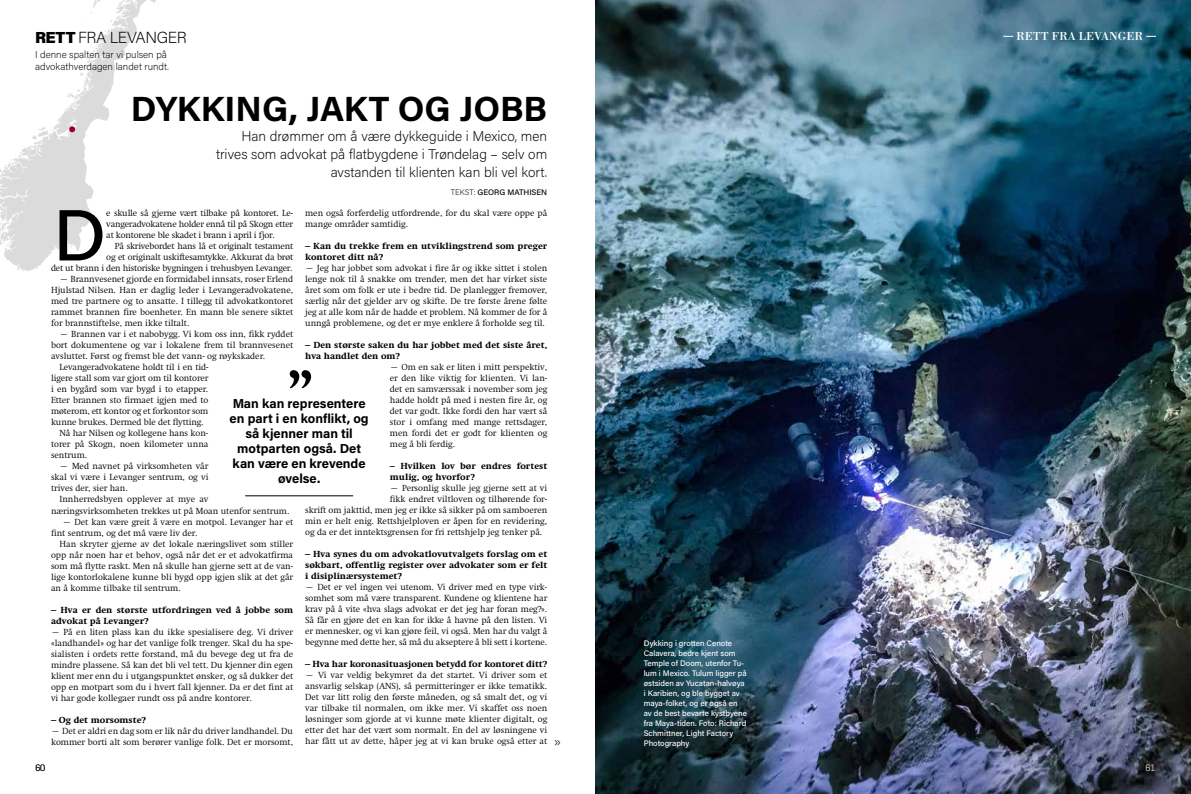
<style>
.page{position:relative;width:1191px;height:794px;background:#fff}
.page>*{position:absolute;margin:0;border:0;box-sizing:border-box;transform-origin:0 0}
.t1{font:500 72.3px "Acumin Pro";color:#000}
.t2{font:700 62.4px "Adobe Caslon Pro";color:#000}
.t3{font:700 35px "Acumin Pro";color:#000}
.t4{font:200 16px "Acumin Pro";letter-spacing:-.03em;color:#000}
.t5{font:200 14px/18px "Acumin Pro";color:#000;text-align:right}
.t6{font:300 13.5px "Sentico Sans DT";color:#000}
.t7{font:700 13px/15px "Acumin Pro";color:#000;text-align:center}
.t8{font:12px "Bodoni Std";color:#fff}
.t9{font:200 10px/12px "Acumin Pro";color:#000}
.t10{font:300 9px/11px "Swift LT Std";color:#000;text-align:justify}
.t11{font:800 9px/11px "Swift LT Std";color:#000}
.t12{font:300 9px/11px "Swift LT Std";letter-spacing:-.02em;color:#000;text-align:right}
.t13{font:300 9px "Flama";color:#fff}
.t14{font:300 9px "Flama";color:#000}
.t15{font:500 8px/10px "Acumin Pro";color:#fff}
.t16{font:500 8px "Acumin Pro";color:#000}
.s1{font-weight:900}
.s2{font-weight:200}
</style>
<div class="page">
<img style="left:595px;top:0;width:596px;height:794px">
<svg style="left:0;top:0;width:156px;height:271px"></svg>
<svg style="left:69px;top:126px;width:6px;height:6px"></svg>
<hr style="left:245px;top:495px;width:108px;height:1px;background:#000">
<h3 class="t4" style="left:35px;top:26px;width:153px"><span class="s1">RETT</span> FRA LEVANGER</h3>
<h3 class="t8" style="left:1016px;top:28px;width:128px">RETT FRA LEVANGER</h3>
<p class="t9" style="left:35px;top:48px;width:135px">I denne spalten tar vi pulsen på advokathverdagen landet rundt.</p>
<h3 class="t3" style="left:131px;top:84px;width:418px">DYKKING, JAKT OG JOBB</h3>
<h3 class="t5" style="left:216px;top:127px;width:332px">Han drømmer om å være dykkeguide i Mexico, men trives som advokat på flatbygdene i Trøndelag – selv om avstanden til klienten kan bli vel kort.</h3>
<p class="t16" style="left:451px;top:187px;width:98px"><span class="s2">TEKST:</span> GEORG MATHISEN</p>
<p class="t10" style="left:305px;top:208px;width:244px">men også forferdelig utfordrende, for du skal være oppe på mange områder samtidig.</p>
<p class="t11" style="left:305px;top:241px;width:244px">– Kan du trekke frem en utviklingstrend som preger kontoret ditt nå?</p>
<p class="t10" style="left:305px;top:263px;width:244px">– Jeg har jobbet som advokat i fire år og ikke sittet i stolen lenge nok til å snakke om trender, men det har virket siste året som om folk er ute i bedre tid. De planlegger fremover, særlig når det gjelder arv og skifte. De tre første årene følte jeg at alle kom når de hadde et problem. Nå kommer de for å unngå problemene, og det er mye enklere å forholde seg til.</p>
<p class="t11" style="left:305px;top:340px;width:244px">– Den største saken du har jobbet med det siste året, hva handlet den om?</p>
<p class="t10" style="left:390px;top:362px;width:159px">– Om en sak er liten i mitt perspektiv, er den like viktig for klienten. Vi lan&shy;det en samværssak i november som jeg hadde holdt på med i nesten fire år, og det var godt. Ikke fordi den har vært så stor i omfang med mange rettsdager, men fordi det er godt for klienten og meg å bli ferdig.</p>
<p class="t11" style="left:390px;top:461px;width:159px">– Hvilken lov bør endres fortest mulig, og hvorfor?</p>
<p class="t10" style="left:390px;top:483px;width:159px">– Personlig skulle jeg gjerne sett at vi</p>
<p class="t10" style="left:390px;top:494px;width:159px">fikk endret viltloven og tilhørende for-</p>
<p class="t10" style="left:305px;top:505px;width:244px">skrift om jakttid, men jeg er ikke så sikker på om samboeren</p>
<p class="t10" style="left:305px;top:516px;width:244px">min er helt enig. Rettshjelploven er åpen for en revidering,</p>
<p class="t10" style="left:305px;top:527px;width:239px">og da er det inntektsgrensen for fri rettshjelp jeg tenker på.</p>
<p class="t11" style="left:305px;top:549px;width:244px;text-align:justify">– Hva synes du om advokatlovutvalgets forslag om et søkbart, offentlig register over advokater som er felt i disiplinærsystemet?</p>
<p class="t10" style="left:305px;top:582px;width:244px">– Det er vel ingen vei utenom. Vi driver med en type virk&shy;somhet som må være transparent. Kundene og klientene har krav på å vite «hva slags advokat er det jeg har foran meg?».<br>Så får en gjøre det en kan for ikke å havne på den listen. Vi er mennesker, og vi kan gjøre feil, vi også. Men har du valgt å begynne med dette her, så må du akseptere å bli sett i kortene.</p>
<p class="t11" style="left:305px;top:659px;width:244px">– Hva har koronasituasjonen betydd for kontoret ditt?</p>
<p class="t10" style="left:305px;top:670px;width:244px">– Vi var veldig bekymret da det startet. Vi driver som et ansvarlig selskap (ANS), så permitteringer er ikke tematikk.<br>Det var litt rolig den første måneden, og så smalt det, og vi var tilbake til normalen, om ikke mer. Vi skaffet oss noen løsninger som gjorde at vi kunne møte klienter digitalt, og etter det har det vært som normalt. En del av løsningene vi har fått ut av dette, håper jeg at vi kan bruke også etter at</p>
<h1 class="t1" style="left:53px;top:185px;width:55px">D</h1>
<p class="t10" style="left:106px;top:208px;width:188px">e skulle så gjerne vært tilbake på kontoret. Le&shy;vangeradvokatene holder ennå til på Skogn etter at kontorene ble skadet i brann i april i fjor.</p>
<p class="t12" style="left:51px;top:241px;width:244px">På skrivebordet hans lå et originalt testament<br>og et originalt uskiftesamtykke. Akkurat da brøt<br>det ut brann i den historiske bygningen i trehusbyen Levanger.</p>
<p class="t10" style="left:51px;top:274px;width:244px;text-indent:9px">– Brannvesenet gjorde en formidabel innsats, roser Erlend Hjulstad Nilsen. Han er daglig leder i Levangeradvokatene, med tre partnere og to ansatte. I tillegg til advokatkontoret rammet brannen fire boenheter. En mann ble senere siktet for brannstiftelse, men ikke tiltalt.</p>
<p class="t10" style="left:60px;top:329px;width:235px">– Brannen var i et nabobygg. Vi kom oss inn, fikk ryddet</p>
<p class="t10" style="left:51px;top:340px;width:244px">bort dokumentene og var i lokalene frem til brannvesenet</p>
<p class="t10" style="left:51px;top:351px;width:216px">avsluttet. Først og fremst ble det vann- og røykskader.</p>
<p class="t10" style="left:60px;top:362px;width:150px">Levangeradvokatene holdt til i en tid-</p>
<p class="t10" style="left:51px;top:373px;width:159px">ligere stall som var gjort om til kontorer</p>
<p class="t10" style="left:51px;top:384px;width:159px">i en bygård som var bygd i to etapper.</p>
<p class="t10" style="left:51px;top:395px;width:159px">Etter brannen sto firmaet igjen med to</p>
<p class="t10" style="left:51px;top:406px;width:159px">møterom, ett kontor og et forkontor som</p>
<p class="t10" style="left:51px;top:417px;width:154px">kunne brukes. Dermed ble det flytting.</p>
<p class="t10" style="left:60px;top:428px;width:150px">Nå har Nilsen og kollegene hans kon-</p>
<p class="t10" style="left:51px;top:439px;width:159px">torer på Skogn, noen kilometer unna</p>
<p class="t10" style="left:51px;top:450px;width:38px">sentrum.</p>
<p class="t10" style="left:51px;top:461px;width:159px;text-indent:9px">– Med navnet på virksomheten vår skal vi være i Levanger sentrum, og vi trives der, sier han.</p>
<p class="t10" style="left:51px;top:494px;width:240px;text-indent:9px">Innherredsbyen opplever at mye av næringsvirksomheten trekkes ut på Moan utenfor sentrum.</p>
<p class="t10" style="left:51px;top:516px;width:244px;text-indent:12px">– Det kan være greit å være en motpol. Levanger har et fint sentrum, og det må være liv der.</p>
<p class="t10" style="left:51px;top:538px;width:244px;text-indent:9px">Han skryter gjerne av det lokale næringslivet som stiller opp når noen har et behov, også når det er et advokatfirma som må flytte raskt. Men nå skulle han gjerne sett at de van&shy;lige kontorlokalene kunne bli bygd opp igjen slik at det går an å komme tilbake til sentrum.</p>
<p class="t11" style="left:51px;top:604px;width:244px">– Hva er den største utfordringen ved å jobbe som advokat på Levanger?</p>
<p class="t10" style="left:51px;top:626px;width:244px">– På en liten plass kan du ikke spesialisere deg. Vi driver «landhandel» og har det vanlige folk trenger. Skal du ha spe&shy;sialisten i ordets rette forstand, må du bevege deg ut fra de mindre plassene. Så kan det bli vel tett. Du kjenner din egen klient mer enn du i utgangspunktet ønsker, og så dukker det opp en motpart som du i hvert fall kjenner. Da er det fint at vi har gode kollegaer rundt oss på andre kontorer.</p>
<p class="t11" style="left:51px;top:714px;width:97px">– Og det morsomste?</p>
<p class="t10" style="left:51px;top:725px;width:244px">– Det er aldri en dag som er lik når du driver landhandel. Du kommer borti alt som berører vanlige folk. Det er morsomt,</p>
<h2 class="t2" style="left:288px;top:357px;width:26px">”</h2>
<h3 class="t7" style="left:230px;top:395px;width:141px">Man kan representere en part i en konflikt, og så kjenner man til motparten også. Det kan være en krevende øvelse.</h3>
<h3 class="t6" style="left:554px;top:734px;width:8px">»</h3>
<p class="t14" style="left:35px;top:762px;width:11px">60</p>
<p class="t15" style="left:643px;top:637px;width:105px">Dykking i grotten Cenote<br>Calavera, bedre kjent som<br>Temple of Doom, utenfor Tu&shy;lum i Mexico. Tulum ligger på østsiden av Yucatan-halvøya i Karibien, og ble bygget av maya-folket, og er også en av de best bevarte kystbyene fra Maya-tiden. Foto: Richard<br>Schmittner, Light Factory<br>Photography</p>
<p class="t13" style="left:1145px;top:762px;width:11px">61</p>
</div>
